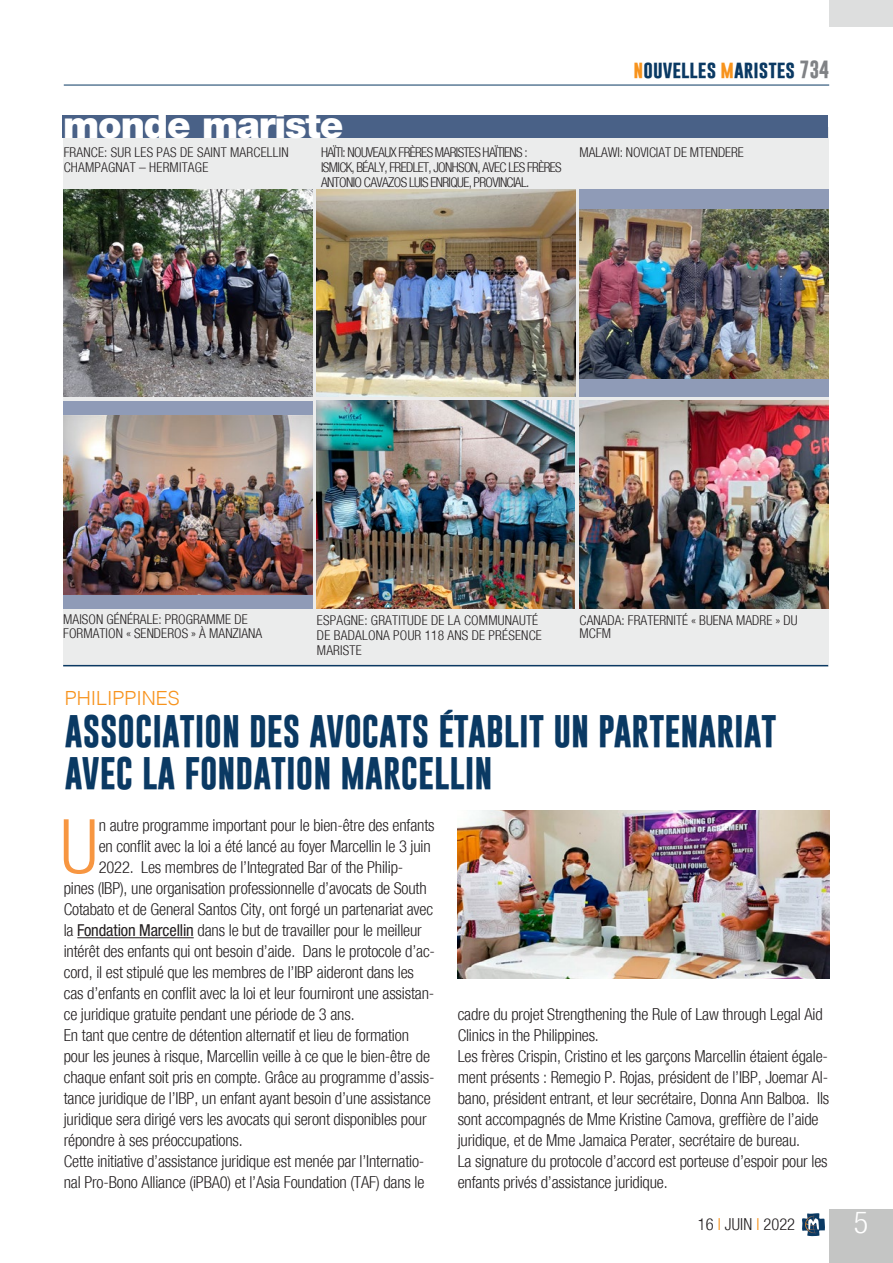
<style>
.page{position:relative;width:893px;height:1263px;background:#fff}
.page>*{position:absolute;margin:0;border:0;box-sizing:border-box;transform-origin:0 0}
.Testo_sinEspacio{font:300 condensed 75.3px "Helvetica Neue";color:#f79641}
.Titolo{font:900 37.5px "Helvetica Neue";letter-spacing:-.03em;color:#fff}
.Titolo-2{font:700 33px/42px "Gobold";color:#0a3963}
.t1{font:300 condensed 30px "Helvetica Neue";color:#fff}
.sommario{font:300 19.5px "Helvetica";color:#f7931d}
.t2{font:700 18px "Gobold";color:#0a3963}
.Testo_sinEspacio-2{font:300 condensed 16.5px/21px "Helvetica Neue";letter-spacing:-.01em;color:#231f20}
.DidacaliaFotos{font:300 condensed 13.5px/15px "Helvetica Neue";letter-spacing:.005em;color:#231f20}
.DidacaliaFotos-2{font:300 condensed 13.5px/15px "Helvetica Neue";letter-spacing:-.045em;color:#231f20}
.s1{color:#f7931d}
.s2{color:#808285}
.s3{font-weight:400}
</style>
<div class="page">
<div style="left:829px;top:1209px;width:64px;height:54px;background:#c4c5c4"></div>
<hr style="left:64px;top:85px;width:765px;height:1px;background:#0a3963">
<svg style="left:802px;top:1213px;width:23px;height:23px"></svg>
<div style="left:829px;top:0;width:64px;height:27px;background:#dddede"></div>
<div style="left:63px;top:127px;width:766px;height:539px;background:#ebecec"></div>
<img style="left:64px;top:190px;width:249px;height:206px">
<img style="left:317px;top:190px;width:259px;height:207px">
<div style="left:63px;top:401px;width:250px;height:208px;background:#8f9bb7"></div>
<img style="left:63px;top:415px;width:250px;height:180px">
<img style="left:316px;top:401px;width:259px;height:207px">
<div style="left:580px;top:189px;width:249px;height:208px;background:#8f9bb7"></div>
<img style="left:580px;top:210px;width:249px;height:168px">
<hr style="left:63px;top:665px;width:765px;height:1px;background:#0a3963">
<div style="left:63px;top:115px;width:765px;height:23px;background:#496187"></div>
<img style="left:580px;top:400px;width:249px;height:208px">
<hr style="left:77px;top:937px;width:117px;height:1px;background:#231f20">
<img style="left:458px;top:810px;width:371px;height:168px">
<p class="Titolo" style="left:63px;top:102px;width:282px">monde mariste</p>
<p class="t2" style="left:634px;top:57px;width:197px"><span class="s1">n</span>ouvelles <span class="s1">m</span>aristes <span class="s2">734</span></p>
<p class="DidacaliaFotos-2" style="left:321px;top:144px;width:242px">HAÏTI: NOUVEAUX FRÈRES MARISTES HAÏTIENS :<br>ISMICK, BÉALY, FREDLET, JONHSON, AVEC LES FRÈRES<br>ANTONIO CAVAZOS LUIS ENRIQUE, PROVINCIAL.</p>
<p class="DidacaliaFotos" style="left:64px;top:145px;width:226px">FRANCE: SUR LES PAS DE SAINT MARCELLIN</p>
<p class="DidacaliaFotos" style="left:580px;top:144px;width:166px">MALAWI: NOVICIAT DE MTENDERE</p>
<p class="DidacaliaFotos" style="left:64px;top:160px;width:146px">CHAMPAGNAT – HERMITAGE</p>
<p class="DidacaliaFotos" style="left:63px;top:612px;width:201px;line-height:13.5px">MAISON GÉNÉRALE: PROGRAMME DE<br>FORMATION « SENDEROS » À MANZIANA</p>
<p class="DidacaliaFotos" style="left:317px;top:613px;width:226px">ESPAGNE: GRATITUDE DE LA COMMUNAUTÉ<br>DE BADALONA POUR 118 ANS DE PRÉSENCE<br>MARISTE</p>
<p class="DidacaliaFotos" style="left:580px;top:613px;width:219px;line-height:13.5px">CANADA: FRATERNITÉ « BUENA MADRE » DU<br>MCFM</p>
<p class="sommario" style="left:65px;top:681px;width:116px">PHILIPPINES</p>
<p class="Titolo-2" style="left:65px;top:710px;width:713px">ASSOCIATION DES AVOCATS ÉTABLIT UN PARTENARIAT<br>AVEC LA FONDATION MARCELLIN</p>
<p class="Testo_sinEspacio" style="left:60px;top:803px;width:39px">U</p>
<p class="Testo_sinEspacio-2" style="left:99px;top:815px;width:337px">n autre programme important pour le bien-être des enfants</p>
<p class="Testo_sinEspacio-2" style="left:99px;top:836px;width:334px">en conflit avec la loi a été lancé au foyer Marcellin le 3 juin</p>
<p class="Testo_sinEspacio-2" style="left:99px;top:857px;width:306px">2022. Les membres de l’Integrated Bar of the Philip-</p>
<p class="Testo_sinEspacio-2" style="left:64px;top:878px;width:364px">pines (IBP), une organisation professionnelle d’avocats de South</p>
<p class="Testo_sinEspacio-2" style="left:64px;top:899px;width:371px">Cotabato et de General Santos City, ont forgé un partenariat avec</p>
<p class="Testo_sinEspacio-2" style="left:64px;top:920px;width:360px">la <span class="s3">Fondation Marcellin</span> dans le but de travailler pour le meilleur</p>
<p class="Testo_sinEspacio-2" style="left:64px;top:941px;width:373px">intérêt des enfants qui ont besoin d’aide. Dans le protocole d’ac-</p>
<p class="Testo_sinEspacio-2" style="left:64px;top:962px;width:352px">cord, il est stipulé que les membres de l’IBP aideront dans les</p>
<p class="Testo_sinEspacio-2" style="left:64px;top:983px;width:372px">cas d’enfants en conflit avec la loi et leur fourniront une assistan-</p>
<p class="Testo_sinEspacio-2" style="left:64px;top:1004px;width:292px">ce juridique gratuite pendant une période de 3 ans.</p>
<p class="Testo_sinEspacio-2" style="left:64px;top:1025px;width:372px">En tant que centre de détention alternatif et lieu de formation pour les jeunes à risque, Marcellin veille à ce que le bien-être de chaque enfant soit pris en compte. Grâce au programme d’assis&shy;tance juridique de l’IBP, un enfant ayant besoin d’une assistance juridique sera dirigé vers les avocats qui seront disponibles pour répondre à ses préoccupations.</p>
<p class="Testo_sinEspacio-2" style="left:64px;top:1151px;width:362px">Cette initiative d’assistance juridique est menée par l’Internatio&shy;nal Pro-Bono Alliance (iPBA0) et l’Asia Foundation (TAF) dans le</p>
<p class="Testo_sinEspacio-2" style="left:458px;top:1004px;width:366px">cadre du projet Strengthening the Rule of Law through Legal Aid<br>Clinics in the Philippines.</p>
<p class="Testo_sinEspacio-2" style="left:458px;top:1046px;width:373px">Les frères Crispin, Cristino et les garçons Marcellin étaient égale&shy;ment présents : Remegio P. Rojas, président de l’IBP, Joemar Al&shy;bano, président entrant, et leur secrétaire, Donna Ann Balboa. Ils sont accompagnés de Mme Kristine Camova, greffière de l’aide juridique, et de Mme Jamaica Perater, secrétaire de bureau.</p>
<p class="Testo_sinEspacio-2" style="left:458px;top:1151px;width:371px">La signature du protocole d’accord est porteuse d’espoir pour les enfants privés d’assistance juridique.</p>
<p class="Testo_sinEspacio-2" style="left:698px;top:1214px;width:99px">16 <span class="s1">I</span> JUIN <span class="s1">I</span> 2022</p>
<h3 class="t1" style="left:854px;top:1205px;width:16px">5</h3>
</div>
